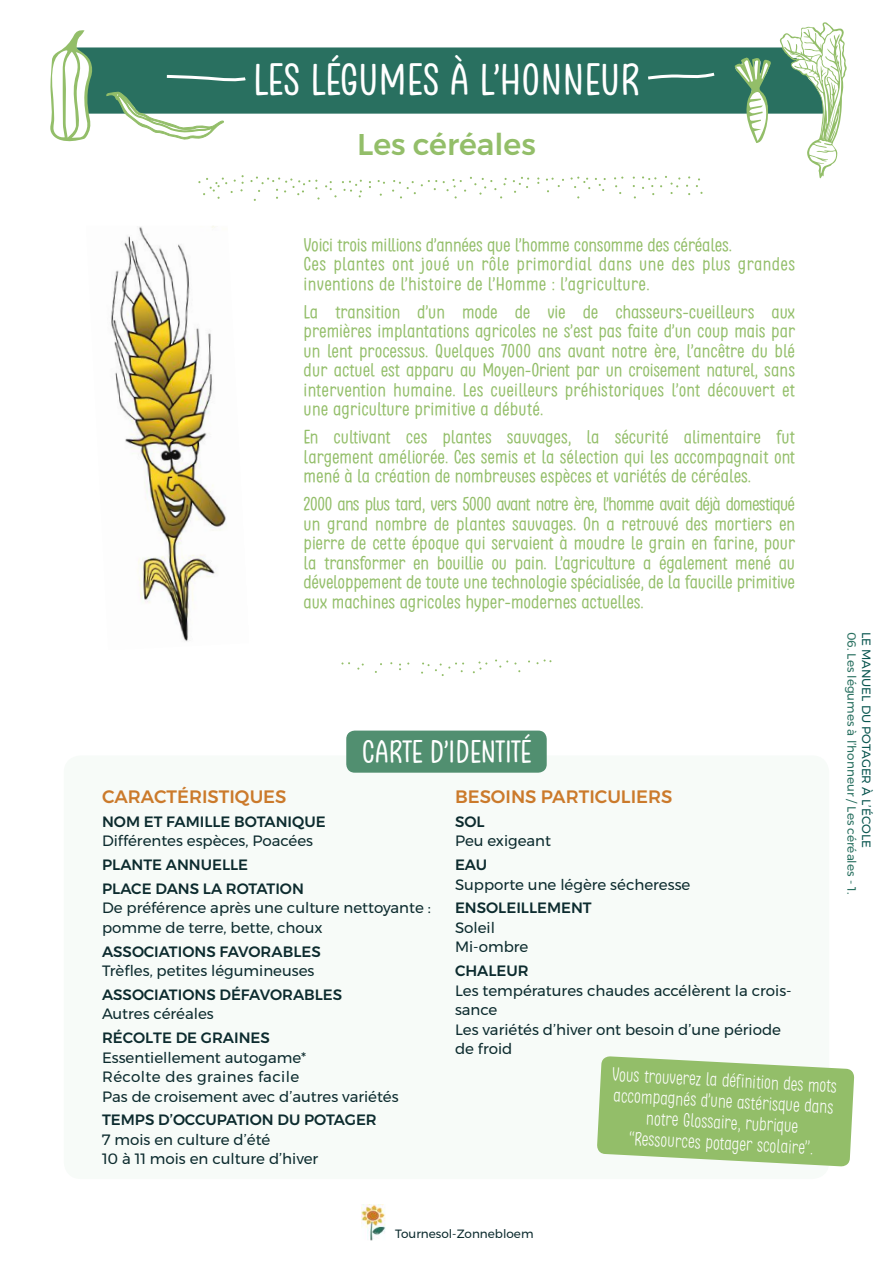
<style>
.page{position:relative;width:893px;height:1263px;background:#fff}
.page>*{position:absolute;margin:0;border:0;box-sizing:border-box;transform-origin:0 0}
.t1{font:42px "Clambake October Six";color:#fff}
.t2{font:30px "Clambake October Six";color:#fff}
.t3{font:500 30px "Montserrat";color:#93be69}
.t4{font:18px/19.5px "Clambake October Six";color:#93be69;text-align:justify}
.t5{font:300 18px/21px "Clambake October Six";color:#fff;text-align:center}
.t6{font:500 18px "Montserrat";color:#cb7a2b}
.t7{font:15px/19.5px "Montserrat";color:#0c2b2e}
.t8{font:500 15px/23.7px "Montserrat";color:#0c2b2e}
.t9{font:12px "Montserrat";color:#297060}
.t10{font:12px "Montserrat";color:#0a5650}
.t11{font:12px "Montserrat";color:#0c2b2e}
</style>
<div class="page">
<img style="left:362px;top:1205px;width:24px;height:36px">
<div style="left:65px;top:47px;width:765px;height:67px;background:#297060;border-radius:9px"></div>
<div style="left:64px;top:755px;width:765px;height:424px;background:#f7fbf8;border-radius:17px"></div>
<div style="left:346px;top:730px;width:201px;height:43px;background:#518f70;border-radius:9px"></div>
<svg style="left:597px;top:1056px;width:257px;height:111px;background:#a0c67c"></svg>
<img style="left:111px;top:226px;width:115px;height:416px">
<svg style="left:571px;top:177px;width:35px;height:21px"></svg>
<svg style="left:642px;top:176px;width:38px;height:19px"></svg>
<svg style="left:696px;top:178px;width:7px;height:16px"></svg>
<svg style="left:546px;top:178px;width:18px;height:14px"></svg>
<svg style="left:513px;top:177px;width:16px;height:16px"></svg>
<svg style="left:250px;top:177px;width:112px;height:24px"></svg>
<svg style="left:198px;top:175px;width:46px;height:24px"></svg>
<svg style="left:392px;top:180px;width:45px;height:18px"></svg>
<svg style="left:443px;top:177px;width:64px;height:21px"></svg>
<svg style="left:50px;top:30px;width:43px;height:112px"></svg>
<svg style="left:107px;top:92px;width:117px;height:48px"></svg>
<svg style="left:734px;top:57px;width:38px;height:86px"></svg>
<svg style="left:780px;top:22px;width:67px;height:156px"></svg>
<svg style="left:166px;top:74px;width:80px;height:8px"></svg>
<svg style="left:648px;top:72px;width:67px;height:8px"></svg>
<svg style="left:495px;top:659px;width:13px;height:8px"></svg>
<svg style="left:357px;top:663px;width:7px;height:7px"></svg>
<svg style="left:473px;top:661px;width:14px;height:12px"></svg>
<svg style="left:421px;top:662px;width:43px;height:14px"></svg>
<h1 class="t1" style="left:253px;top:56px;width:388px">LES LÉGUMES À L’HONNEUR</h1>
<h2 class="t3" style="left:357px;top:121px;width:180px">Les céréales</h2>
<p class="t4" style="left:304px;top:235px;width:493px;text-align:left">Voici trois millions d’années que l’homme consomme des céréales.<br>Ces plantes ont joué un rôle primordial dans une des plus grandes inventions de l’histoire de l’Homme : l’agriculture.</p>
<p class="t4" style="left:304px;top:302px;width:493px">La transition d’un mode de vie de chasseurs-cueilleurs aux premières implantations agricoles ne s’est pas faite d’un coup mais par un lent processus. Quelques 7000 ans avant notre ère, l’ancêtre du blé dur actuel est apparu au Moyen-Orient par un croisement naturel, sans intervention humaine. Les cueilleurs préhistoriques l’ont découvert et une agriculture primitive a débuté.</p>
<p class="t4" style="left:304px;top:428px;width:493px">En cultivant ces plantes sauvages, la sécurité alimentaire fut largement améliorée. Ces semis et la sélection qui les accompagnait ont mené à la création de nombreuses espèces et variétés de céréales.</p>
<p class="t4" style="left:304px;top:495px;width:493px">2000 ans plus tard, vers 5000 avant notre ère, l’homme avait déjà domestiqué un grand nombre de plantes sauvages. On a retrouvé des mortiers en pierre de cette époque qui servaient à moudre le grain en farine, pour la transformer en bouillie ou pain. L’agriculture a également mené au développement de toute une technologie spécialisée, de la faucille primitive aux machines agricoles hyper-modernes actuelles.</p>
<h2 class="t2" style="left:362px;top:735px;width:171px">CARTE D’IDENTITÉ</h2>
<p class="t6" style="left:102px;top:782px;width:186px">CARACTÉRISTIQUES</p>
<p class="t8" style="left:102px;top:809px;width:225px">NOM ET FAMILLE BOTANIQUE</p>
<p class="t7" style="left:102px;top:831px;width:213px">Différentes espèces, Poacées</p>
<p class="t8" style="left:102px;top:853px;width:203px">PLANTE ANNUELLE<br>PLACE DANS LA ROTATION</p>
<p class="t7" style="left:102px;top:898px;width:330px">De préférence après une culture nettoyante : pomme de terre, bette, choux</p>
<p class="t8" style="left:102px;top:939px;width:220px">ASSOCIATIONS FAVORABLES</p>
<p class="t7" style="left:102px;top:961px;width:214px">Trèfles, petites légumineuses</p>
<p class="t8" style="left:102px;top:982px;width:242px">ASSOCIATIONS DÉFAVORABLES</p>
<p class="t7" style="left:102px;top:1004px;width:113px">Autres céréales</p>
<p class="t8" style="left:102px;top:1026px;width:169px">RÉCOLTE DE GRAINES</p>
<p class="t7" style="left:102px;top:1047px;width:298px">Essentiellement autogame*<br>Récolte des graines facile<br>Pas de croisement avec d’autres variétés</p>
<p class="t8" style="left:102px;top:1108px;width:276px">TEMPS D’OCCUPATION DU POTAGER</p>
<p class="t7" style="left:102px;top:1130px;width:218px">7 mois en culture d’été<br>10 à 11 mois en culture d’hiver</p>
<p class="t6" style="left:455px;top:782px;width:219px">BESOINS PARTICULIERS</p>
<p class="t8" style="left:455px;top:809px;width:31px">SOL</p>
<p class="t7" style="left:455px;top:831px;width:98px">Peu exigeant</p>
<p class="t8" style="left:455px;top:853px;width:34px">EAU</p>
<p class="t7" style="left:455px;top:874px;width:237px">Supporte une légère sécheresse</p>
<p class="t8" style="left:455px;top:896px;width:138px">ENSOLEILLEMENT</p>
<p class="t7" style="left:455px;top:917px;width:75px">Soleil<br>Mi-ombre</p>
<p class="t8" style="left:455px;top:959px;width:75px">CHALEUR</p>
<p class="t7" style="left:455px;top:980px;width:338px">Les températures chaudes accélèrent la crois&shy;sance<br>Les variétés d’hiver ont besoin d’une période de froid</p>
<p class="t5" style="left:613px;top:1064px;width:227px;rotate:3deg">Vous trouverez la définition des mots accompagnés d’une astérisque dans notre Glossaire, rubrique “Ressources potager scolaire”.</p>
<p class="t9" style="left:861px;top:631px;width:264px;rotate:90deg">06. Les légumes à l’honneur / Les céréales - 1.</p>
<p class="t10" style="left:876px;top:631px;width:218px;rotate:90deg">LE MANUEL DU POTAGER À L’ÉCOLE</p>
<p class="t11" style="left:395px;top:1225px;width:140px">Tournesol-Zonnebloem</p>
</div>
